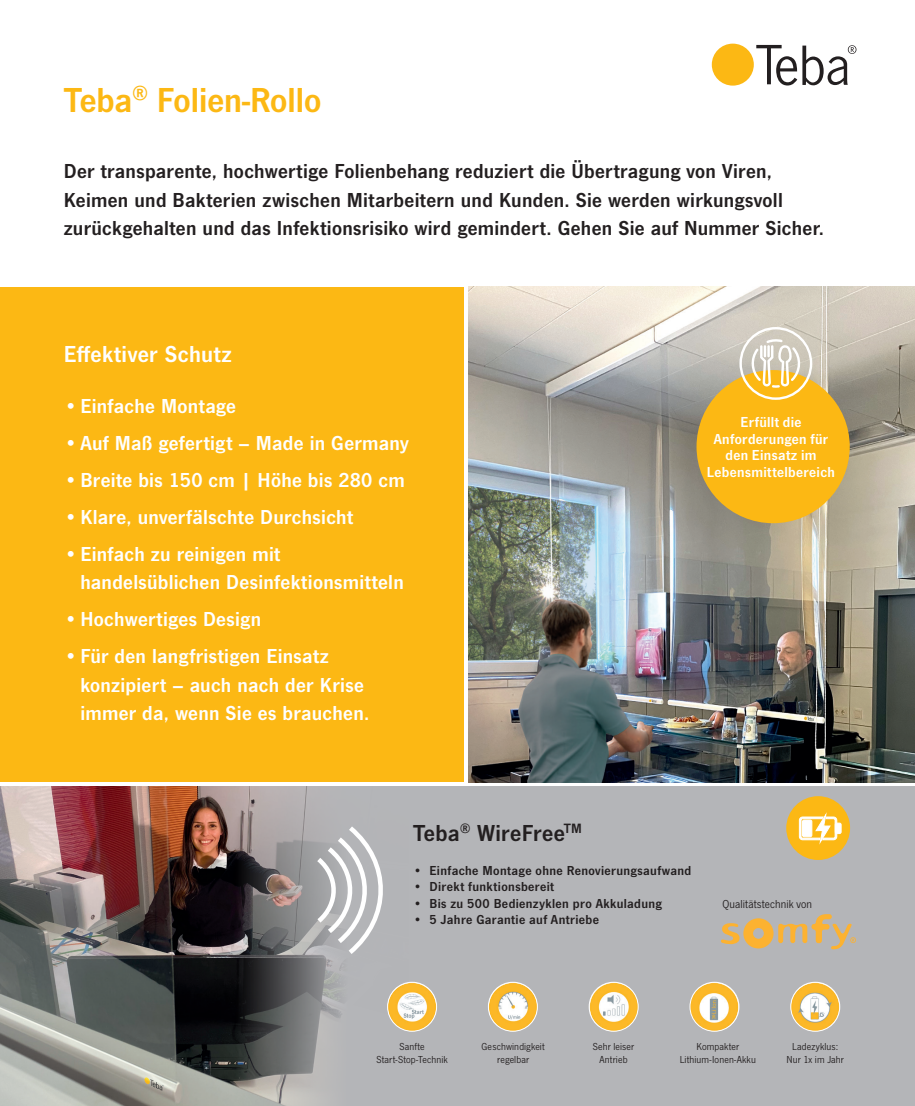
<style>
.page{position:relative;width:915px;height:1106px;background:#fff}
.page>*{position:absolute;margin:0;border:0;box-sizing:border-box;transform-origin:0 0}
.t1{font:36px "News Got Dem";color:#fcb814}
.t2{font:24px "News Got Dem";letter-spacing:.02em;color:#fff}
.t3{font:24px "News Got Dem";letter-spacing:.015em;color:#231f20}
.t4{font:21px/28.5px "News Got Dem";letter-spacing:.015em;color:#fff}
.t5{font:21px/28.5px "News Got Dem";letter-spacing:.015em;color:#231f20}
.t6{font:15px/16.5px "News Got Dem";letter-spacing:.025em;color:#fff;text-align:center}
.t7{font:13.5px "News Got Dem";letter-spacing:.03em;color:#231f20}
.t8{font:12px "News Got";letter-spacing:.01em;color:#231f20}
.t9{font:10.5px/13.5px "News Got";letter-spacing:.01em;color:#231f20;text-align:center}
</style>
<div class="page">
<div style="left:64px;top:786px;width:850px;height:320px;background:#b4b5b8"></div>
<div style="left:0;top:287px;width:463px;height:495px;background:#fcb814"></div>
<img style="left:0;top:786px;width:408px;height:320px">
<div style="left:711px;top:44px;width:42px;height:42px;background:#fcb814;border-radius:50%"></div>
<svg style="left:756px;top:45px;width:100px;height:40px"></svg>
<img style="left:589px;top:982px;width:49px;height:49px;border-radius:24px">
<div style="left:588px;top:981px;width:50px;height:50px;border:1px solid #fff;border-radius:50%"></div>
<img style="left:488px;top:982px;width:49px;height:49px;border-radius:24px">
<div style="left:488px;top:981px;width:49px;height:50px;border:1px solid #fff;border-radius:50%"></div>
<img style="left:689px;top:982px;width:49px;height:49px;border-radius:24px">
<div style="left:689px;top:981px;width:50px;height:50px;border:1px solid #fff;border-radius:50%"></div>
<img style="left:790px;top:982px;width:49px;height:49px;border-radius:24px">
<div style="left:790px;top:981px;width:49px;height:50px;border:1px solid #fff;border-radius:50%"></div>
<img style="left:387px;top:982px;width:49px;height:49px;border-radius:24px">
<div style="left:387px;top:981px;width:50px;height:50px;border:1px solid #fff;border-radius:50%"></div>
<svg style="left:721px;top:914px;width:134px;height:35px"></svg>
<div style="left:786px;top:796px;width:63px;height:64px;background:#fcb814;border-radius:50%"></div>
<div style="left:835px;top:823px;width:5px;height:10px;background:#fff;border-radius:2px"></div>
<div style="left:834px;top:823px;width:6px;height:10px;border:1px solid #fff;border-radius:2px"></div>
<svg style="left:798px;top:813px;width:38px;height:30px"></svg>
<img style="left:468px;top:286px;width:446px;height:496px">
<div style="left:696px;top:370px;width:153px;height:153px;background:#fcb814;border-radius:50%"></div>
<svg style="left:739px;top:327px;width:73px;height:73px"></svg>
<svg style="left:312px;top:821px;width:79px;height:137px"></svg>
<h1 class="t1" style="left:64px;top:79px;width:259px">Teba<sup>®</sup> Folien-Rollo</h1>
<p class="t5" style="left:64px;top:157px;width:761px">Der transparente, hochwertige Folienbehang reduziert die Übertragung von Viren,<br>Keimen und Bakterien zwischen Mitarbeitern und Kunden. Sie werden wirkungsvoll zurückgehalten und das Infektionsrisiko wird gemindert. Gehen Sie auf Nummer Sicher.</p>
<p class="t2" style="left:64px;top:340px;width:169px">Effektiver Schutz</p>
<p class="t4" style="left:64px;top:391px;width:174px">•Einfache Montage</p>
<p class="t4" style="left:64px;top:428px;width:346px">•Auf Maß gefertigt ‒ Made in Germany</p>
<p class="t4" style="left:64px;top:465px;width:342px">•Breite bis 150 cm | Höhe bis 280 cm</p>
<p class="t4" style="left:64px;top:502px;width:291px">•Klare, unverfälschte Durchsicht</p>
<p class="t4" style="left:80px;top:539px;width:325px;text-indent:-17px">•Einfach zu reinigen mit handelsüblichen Desinfektionsmitteln</p>
<p class="t4" style="left:64px;top:605px;width:199px">•Hochwertiges Design</p>
<p class="t4" style="left:80px;top:642px;width:290px;text-indent:-17px">•Für den langfristigen Einsatz konzipiert ‒ auch nach der Krise immer da, wenn Sie es brauchen.</p>
<p class="t6" style="left:706px;top:414px;width:129px">Erfüllt die<br>Anforderungen für den Einsatz im<br>Lebensmittelbereich</p>
<p class="t3" style="left:413px;top:819px;width:170px">Teba<sup>®</sup> WireFree<sup>TM</sup></p>
<p class="t7" style="left:413px;top:862px;width:280px">• Einfache Montage ohne Renovierungsaufwand</p>
<p class="t7" style="left:413px;top:878px;width:143px">• Direkt funktionsbereit</p>
<p class="t7" style="left:413px;top:895px;width:250px">• Bis zu 500 Bedienzyklen pro Akkuladung</p>
<p class="t7" style="left:413px;top:911px;width:187px">• 5 Jahre Garantie auf Antriebe</p>
<p class="t8" style="left:722px;top:897px;width:91px">Qualitätstechnik von</p>
<p class="t9" style="left:376px;top:1039px;width:73px">Sanfte<br>Start-Stop-Technik</p>
<p class="t9" style="left:481px;top:1039px;width:65px">Geschwindigkeit regelbar</p>
<p class="t9" style="left:679px;top:1039px;width:78px">Kompakter<br>Lithium-Ionen-Akku</p>
<p class="t9" style="left:786px;top:1039px;width:59px">Ladezyklus:<br>Nur 1x im Jahr</p>
<p class="t9" style="left:592px;top:1039px;width:43px">Sehr leiser<br>Antrieb</p>
</div>
